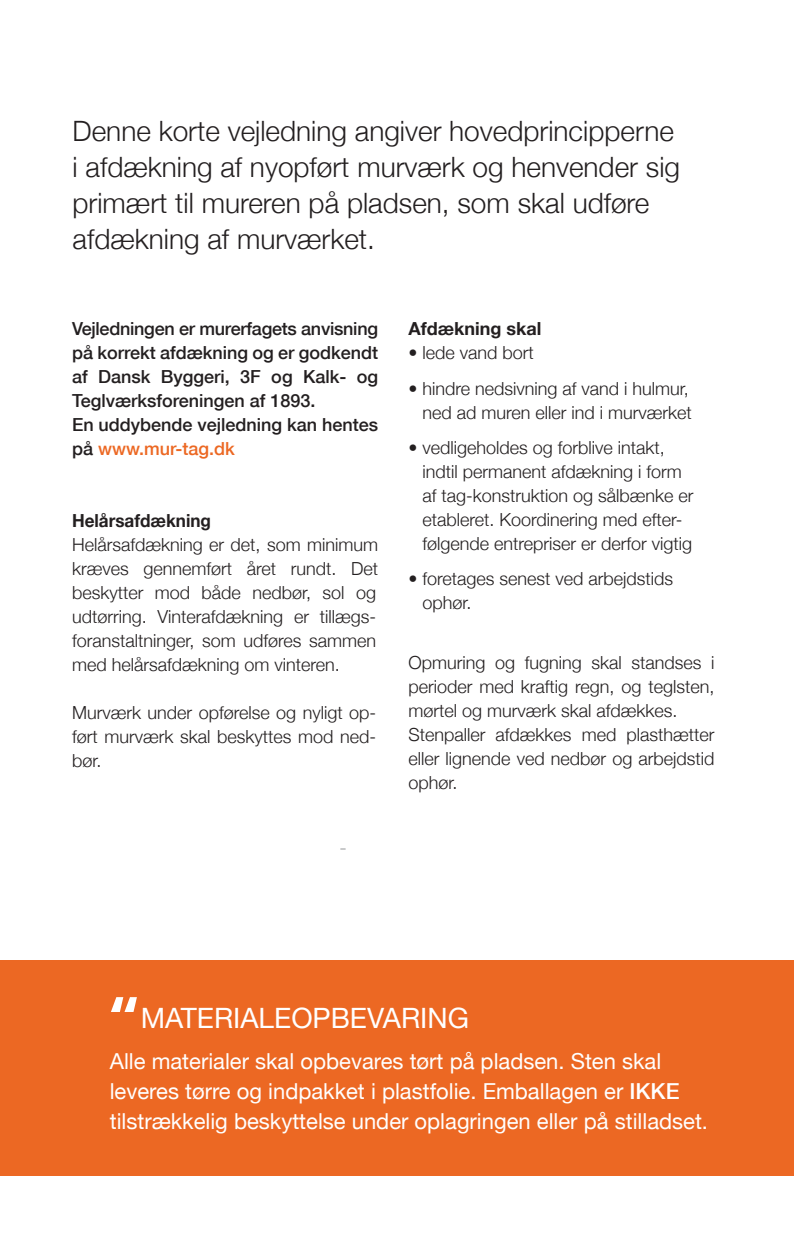
<style>
.page{position:relative;width:794px;height:1248px;background:#fff}
.page>*{position:absolute;margin:0;border:0;box-sizing:border-box;transform-origin:0 0}
.t1{font:700 57.6px "Soho W02";color:#fff}
.t2{font:300 28px/36px "Helvetica Neue";color:#231f20}
.t3{font:28px "Helvetica Neue";color:#fff}
.t4{font:22px/30px "Helvetica Neue";color:#fff}
.t5{font:300 18px/24px "Helvetica Neue";color:#231f20}
.t6{font:500 18px/24px "Helvetica Neue";color:#231f20}
.t7{font:700 18px "Helvetica Neue";color:#231f20}
.s1{color:#ec6823}
.s2{font-weight:700}
.s3{font-weight:500}
</style>
<div class="page">
<div style="left:0;top:960px;width:794px;height:215px;background:#ec6823"></div>
<p class="t2" style="left:73px;top:112px;width:609px">Denne korte vejledning angiver hovedprincipperne i afdækning af nyopført murværk og henvender sig primært til mureren på pladsen, som skal udføre afdækning af murværket.</p>
<p class="t6" style="left:72px;top:316px;width:308px">Vejledningen er murerfagets anvisning på korrekt afdækning og er godkendt af Dansk Byggeri, 3F og Kalk- og<br>Teglværksforeningen af 1893.<br>En uddybende vejledning kan hentes på <span class="s1">www.mur-tag.dk</span></p>
<p class="t5" style="left:72px;top:508px;width:308px"><span class="s2">Helårsafdækning<br></span>Helårsafdækning er det, som minimum kræves gennemført året rundt. Det beskytter mod både nedbør, sol og udtørring. Vinterafdækning er tillægs&shy;foranstaltninger, som udføres sammen med helårsafdækning om vinteren.</p>
<p class="t5" style="left:72px;top:700px;width:306px;text-align:justify">Murværk under opførelse og nyligt op&shy;ført murværk skal beskyttes mod ned&shy;bør.</p>
<p class="t7" style="left:408px;top:317px;width:134px">Afdækning skal</p>
<p class="t5" style="left:408px;top:340px;width:127px">• lede vand bort</p>
<p class="t5" style="left:408px;top:376px;width:285px;text-align:right">• hindre nedsivning af vand i hulmur, ned ad muren eller ind i murværket</p>
<p class="t5" style="left:422px;top:435px;width:273px;text-indent:-14px">• vedligeholdes og forblive intakt, indtil permanent afdækning i form af tag-konstruktion og sålbænke er etableret. Koordinering med efter&shy;følgende entrepriser er derfor vigtig</p>
<p class="t5" style="left:422px;top:566px;width:252px;text-indent:-14px">• foretages senest ved arbejdstids ophør.</p>
<p class="t5" style="left:408px;top:650px;width:308px">Opmuring og fugning skal standses i perioder med kraftig regn, og teglsten, mørtel og murværk skal afdækkes.<br>Stenpaller afdækkes med plasthætter eller lignende ved nedbør og arbejdstid ophør.</p>
<p class="t1" style="left:110px;top:982px;width:30px">“</p>
<p class="t3" style="left:141px;top:1001px;width:329px">MATERIALEOPBEVARING</p>
<p class="t4" style="left:110px;top:1046px;width:600px">Alle materialer skal opbevares tørt på pladsen. Sten skal leveres tørre og indpakket i plastfolie. Emballagen er <span class="s3">IKKE </span>tilstrækkelig beskyttelse under oplagringen eller på stilladset.</p>
</div>
